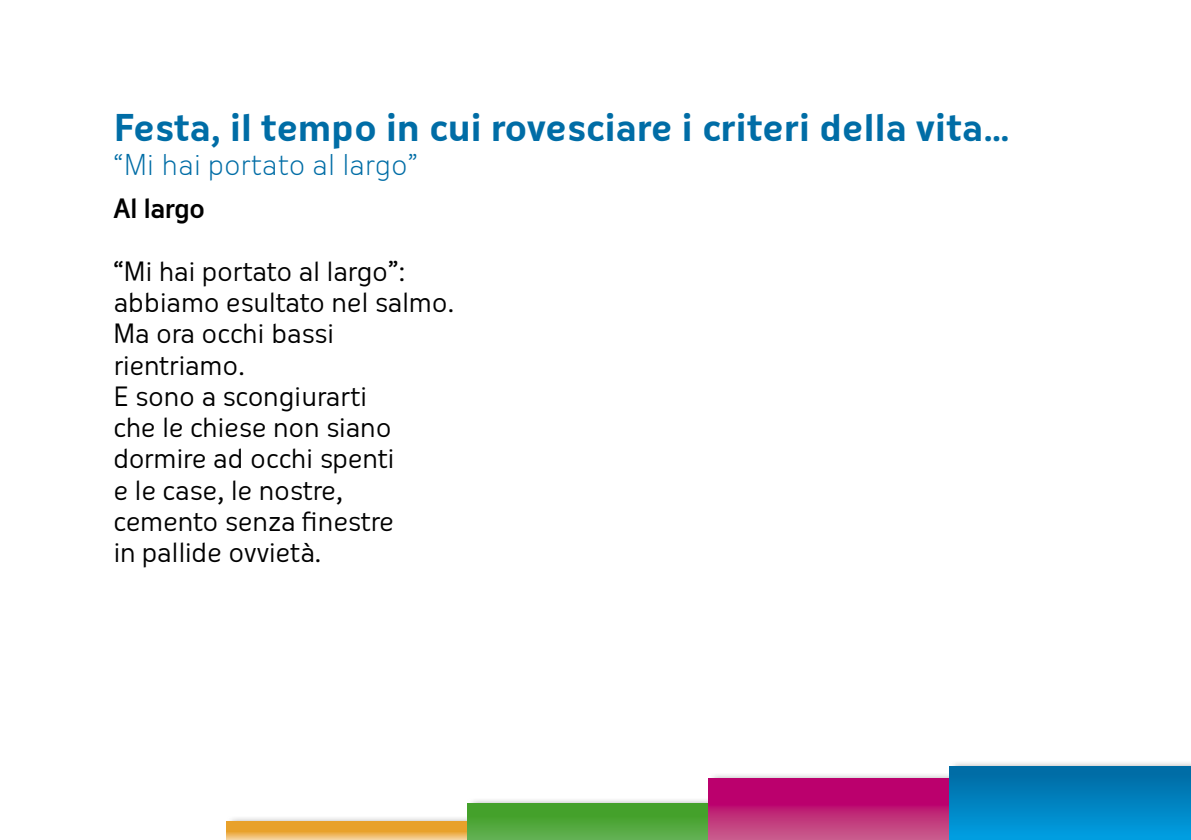
<style>
.page{position:relative;width:1191px;height:840px;background:#fff}
.page>*{position:absolute;margin:0;border:0;box-sizing:border-box;transform-origin:0 0}
.t1{font:700 36px "Oceania";letter-spacing:-.02em;color:#006da6}
.t2{font:300 28px "Oceania";letter-spacing:-.015em;color:#006da6}
.t3{font:26px/31.2px "Oceania";letter-spacing:-.02em;color:#000}
.t4{font:500 26px "Oceania";letter-spacing:-.025em;color:#000}
</style>
<div class="page">
<div style="left:226px;top:814px;width:268px;height:25px;background:#000;opacity:.3"></div>
<svg style="left:227px;top:821px;width:240px;height:18px;background:#eaaa42"></svg>
<div style="left:467px;top:796px;width:282px;height:43px;background:#000;opacity:.3"></div>
<svg style="left:468px;top:802px;width:240px;height:37px;background:#52a73c"></svg>
<div style="left:708px;top:771px;width:282px;height:68px;background:#000;opacity:.3"></div>
<svg style="left:709px;top:778px;width:240px;height:61px;background:#bf1f76"></svg>
<div style="left:949px;top:759px;width:242px;height:80px;background:#000;opacity:.3"></div>
<div style="left:950px;top:765px;width:241px;height:74px;background:linear-gradient(to bottom,#00679f,#009de0)"></div>
<h1 class="t1" style="left:113px;top:106px;width:898px">Festa, il tempo in cui rovesciare i criteri della vita…</h1>
<p class="t2" style="left:113px;top:148px;width:306px">“Mi hai portato al largo”</p>
<p class="t4" style="left:113px;top:193px;width:93px">Al largo</p>
<p class="t3" style="left:113px;top:255px;width:343px">“Mi hai portato al largo”: abbiamo esultato nel salmo.<br>Ma ora occhi bassi rientriamo.<br>E sono a scongiurarti<br>che le chiese non siano dormire ad occhi spenti<br>e le case, le nostre, cemento senza finestre<br>in pallide ovvietà.</p>
</div>
